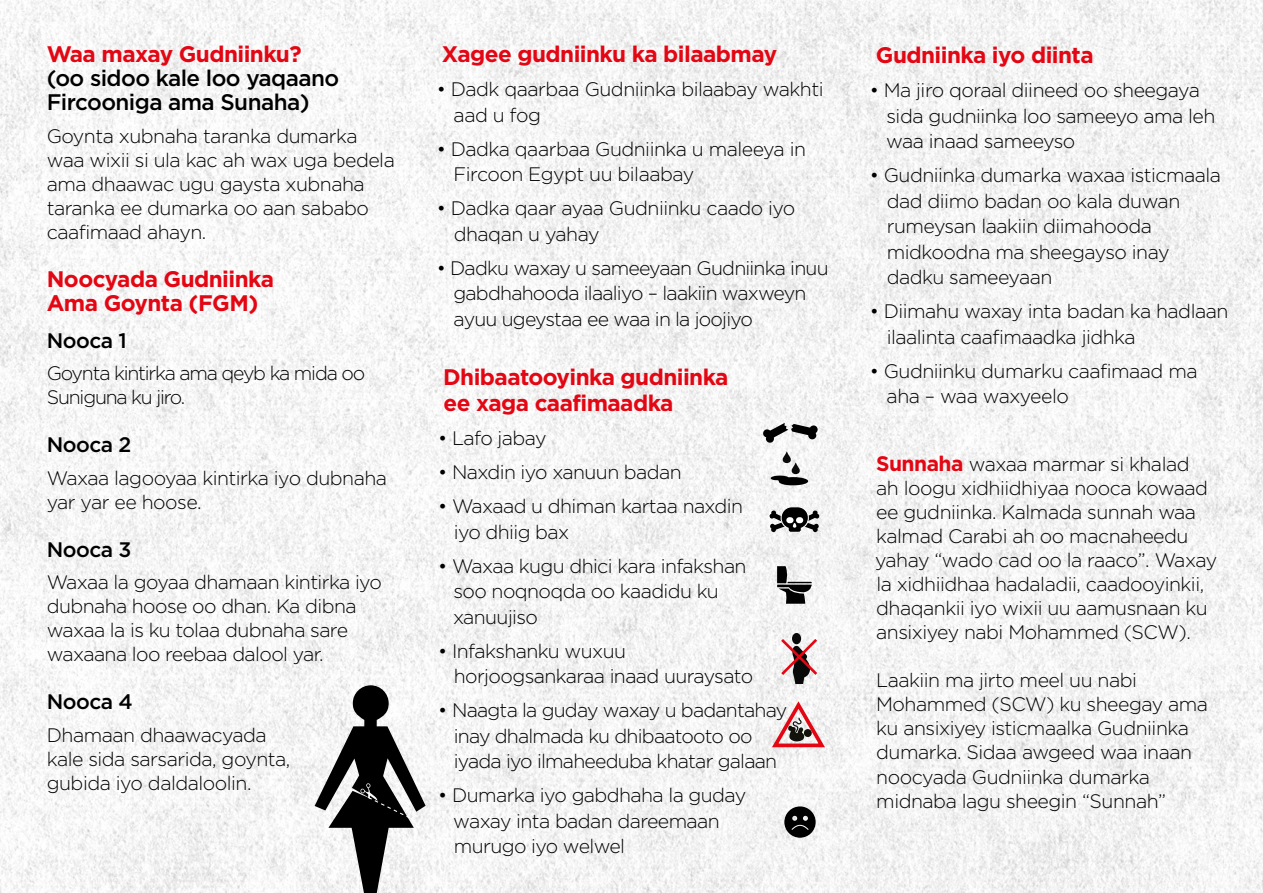
<style>
.page{position:relative;width:1263px;height:893px;background:#fff}
.page>*{position:absolute;margin:0;border:0;box-sizing:border-box;transform-origin:0 0}
.t1{font:700 22.5px/24px "Gotham HTF";letter-spacing:-.025em;color:#e30613}
.t2{font:500 22.5px/24px "Gotham HTF";letter-spacing:-.025em;color:#000}
.t3{font:500 21px "Gotham HTF";letter-spacing:-.025em;color:#000}
.t4{font:300 19.5px/24px "Gotham HTF";letter-spacing:-.025em;color:#000}
.t5{font:300 19.5px/24px "Gotham HTF";letter-spacing:-.06em;color:#000}
.s1{font-weight:700;font-size:21px;color:#e30613}
</style>
<div class="page">
<img style="left:0;top:0;width:1263px;height:893px">
<svg style="left:762px;top:423px;width:56px;height:20px"></svg>
<svg style="left:771px;top:451px;width:37px;height:34px"></svg>
<div style="left:784px;top:806px;width:32px;height:32px;background:#000;border-radius:50%"></div>
<svg style="left:791px;top:816px;width:18px;height:14px"></svg>
<svg style="left:769px;top:506px;width:51px;height:27px"></svg>
<svg style="left:770px;top:698px;width:58px;height:52px"></svg>
<svg style="left:777px;top:566px;width:35px;height:38px"></svg>
<div style="left:792px;top:633px;width:9px;height:11px;background:#0a0909;border-radius:50%"></div>
<svg style="left:778px;top:636px;width:42px;height:48px"></svg>
<svg style="left:315px;top:685px;width:111px;height:208px"></svg>
<p class="t1" style="left:47px;top:42px;width:256px">Waa maxay Gudniinku?</p>
<p class="t2" style="left:47px;top:66px;width:294px">(oo sidoo kale loo yaqaano<br>Fircooniga ama Sunaha)</p>
<p class="t4" style="left:47px;top:124px;width:350px">Goynta xubnaha taranka dumarka waa wixii si ula kac ah wax uga bedela ama dhaawac ugu gaysta xubnaha taranka ee dumarka oo aan sababo caafimaad ahayn.</p>
<p class="t1" style="left:47px;top:266px;width:229px">Noocyada Gudniinka<br>Ama Goynta (FGM)</p>
<p class="t3" style="left:47px;top:328px;width:81px">Nooca 1</p>
<p class="t5" style="left:47px;top:361px;width:320px">Goynta kintirka ama qeyb ka mida oo<br>Suniguna ku jiro.</p>
<p class="t3" style="left:47px;top:433px;width:86px">Nooca 2</p>
<p class="t4" style="left:47px;top:465px;width:342px">Waxaa lagooyaa kintirka iyo dubnaha yar yar ee hoose.</p>
<p class="t3" style="left:47px;top:537px;width:86px">Nooca 3</p>
<p class="t4" style="left:47px;top:570px;width:337px">Waxaa la goyaa dhamaan kintirka iyo dubnaha hoose oo dhan. Ka dibna waxaa la is ku tolaa dubnaha sare waxaana loo reebaa dalool yar.</p>
<p class="t3" style="left:47px;top:690px;width:87px">Nooca 4</p>
<p class="t4" style="left:47px;top:722px;width:245px">Dhamaan dhaawacyada kale sida sarsarida, goynta, gubida iyo daldaloolin.</p>
<p class="t1" style="left:442px;top:42px;width:337px">Xagee gudniinku ka bilaabmay</p>
<p class="t4" style="left:454px;top:77px;width:371px;line-height:25.5px;text-indent:-17px">• Dadk qaarbaa Gudniinka bilaabay wakhti aad u fog</p>
<p class="t4" style="left:454px;top:136px;width:354px;line-height:25.5px;text-indent:-17px">• Dadka qaarbaa Gudniinka u maleeya in<br>Fircoon Egypt uu bilaabay</p>
<p class="t4" style="left:454px;top:196px;width:343px;line-height:25.5px;text-indent:-17px">• Dadka qaar ayaa Gudniinku caado iyo dhaqan u yahay</p>
<p class="t4" style="left:453px;top:255px;width:377px;line-height:25.5px;text-indent:-17px">• Dadku waxay u sameeyaan Gudniinka inuu gabdhahooda ilaaliyo – laakiin waxweyn ayuu ugeystaa ee waa in la joojiyo</p>
<p class="t1" style="left:443px;top:364px;width:287px;line-height:25.5px">Dhibaatooyinka gudniinka ee xaga caafimaadka</p>
<p class="t4" style="left:438px;top:426px;width:110px">• Lafo jabay</p>
<p class="t4" style="left:438px;top:460px;width:245px">• Naxdin iyo xanuun badan</p>
<p class="t4" style="left:454px;top:493px;width:291px;line-height:25.5px;text-indent:-16px">• Waxaad u dhiman kartaa naxdin iyo dhiig bax</p>
<p class="t4" style="left:453px;top:553px;width:295px;line-height:25.5px;text-indent:-15px">• Waxaa kugu dhici kara infakshan soo noqnoqda oo kaadidu ku xanuujiso</p>
<p class="t4" style="left:454px;top:638px;width:301px;line-height:25.5px;text-indent:-16px">• Infakshanku wuxuu horjoogsankaraa inaad uuraysato</p>
<p class="t4" style="left:454px;top:697px;width:335px;line-height:25.5px;text-indent:-16px">• Naagta la guday waxay u badantahay inay dhalmada ku dhibaatooto oo iyada iyo ilmaheeduba khatar galaan</p>
<p class="t4" style="left:453px;top:782px;width:294px;line-height:25.5px;text-indent:-15px">• Dumarka iyo gabdhaha la guday waxay inta badan dareemaan murugo iyo welwel</p>
<p class="t1" style="left:876px;top:43px;width:219px">Gudniinka iyo diinta</p>
<p class="t4" style="left:886px;top:77px;width:331px;line-height:25.5px;text-indent:-16px">• Ma jiro qoraal diineed oo sheegaya sida gudniinka loo sameeyo ama leh waa inaad sameeyso</p>
<p class="t4" style="left:887px;top:162px;width:336px;line-height:25.5px;text-indent:-17px">• Gudniinka dumarka waxaa isticmaala dad diimo badan oo kala duwan rumeysan laakiin diimahooda midkoodna ma sheegayso inay dadku sameeyaan</p>
<p class="t4" style="left:887px;top:299px;width:343px;line-height:25.5px;text-indent:-17px">• Diimahu waxay inta badan ka hadlaan ilaalinta caafimaadka jidhka</p>
<p class="t4" style="left:887px;top:358px;width:312px;line-height:25.5px;text-indent:-17px">• Gudniinku dumarku caafimaad ma aha – waa waxyeelo</p>
<p class="t4" style="left:875px;top:452px;width:343px"><span class="s1">Sunnaha</span> waxaa marmar si khalad<br>ah loogu xidhiidhiyaa nooca kowaad ee gudniinka. Kalmada sunnah waa kalmad Carabi ah oo macnaheedu yahay “wado cad oo la raaco”. Waxay la xidhiidhaa hadaladii, caadooyinkii, dhaqankii iyo wixii uu aamusnaan ku ansixiyey nabi Mohammed (SCW).</p>
<p class="t4" style="left:876px;top:668px;width:333px">Laakiin ma jirto meel uu nabi<br>Mohammed (SCW) ku sheegay ama ku ansixiyey isticmaalka Gudniinka dumarka. Sidaa awgeed waa inaan noocyada Gudniinka dumarka midnaba lagu sheegin “Sunnah”</p>
</div>
